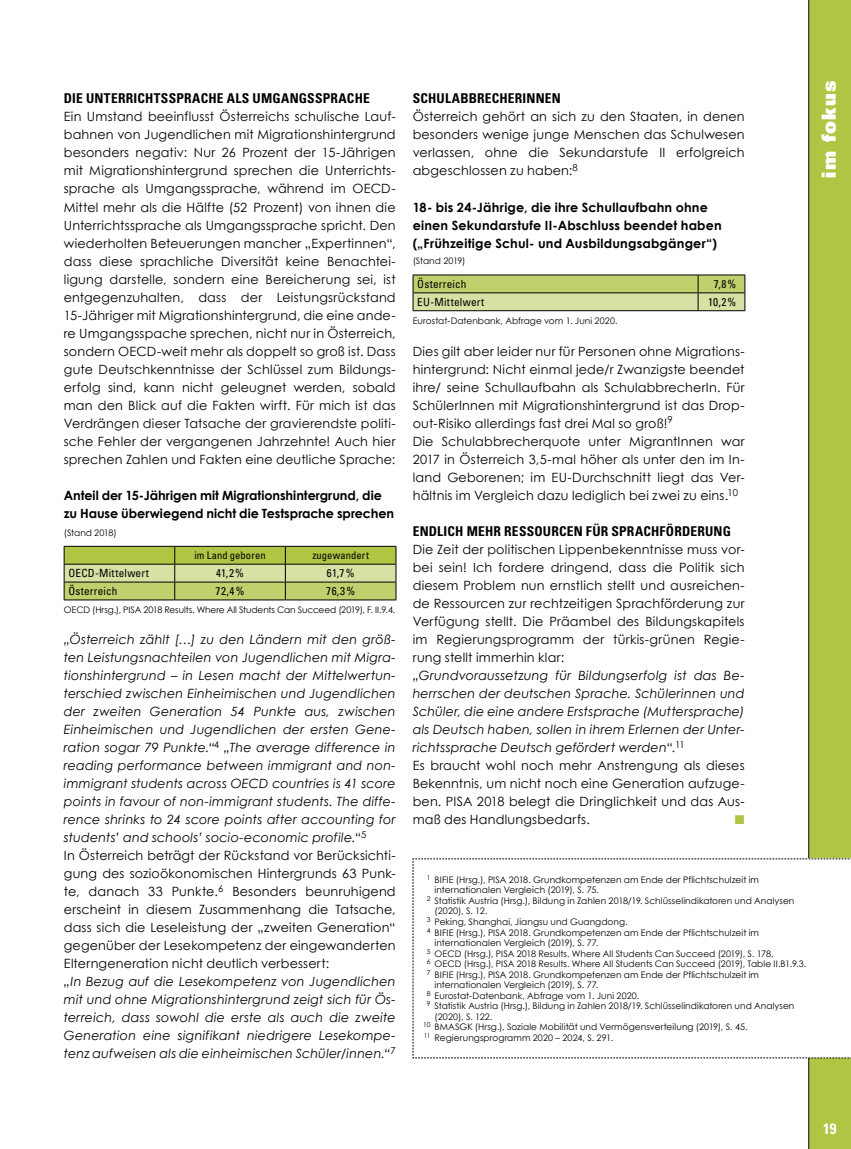
<style>
.page{position:relative;width:851px;height:1149px;background:#fff}
.page>*{position:absolute;margin:0;border:0;box-sizing:border-box;transform-origin:0 0}
.t1{font:900 19.5px "Univers";letter-spacing:.06em;color:#fff}
.t2{font:700 condensed 15px "Univers";color:#fff}
.t3{font:700 condensed 13.5px "Univers";letter-spacing:.015em;color:#000}
.t4{font:12.75px/18px "Century Gothic";letter-spacing:.015em;color:#000;text-align:justify}
.t5{font:italic 12.75px/18px "Century Gothic";letter-spacing:.01em;color:#000}
.t6{font:700 12.75px/18px "Century Gothic";letter-spacing:.01em;color:#000}
.t7{font:12.75px "Zapf Dingbats ITC";color:#b1c443}
.t8{font:condensed 11.25px "Univers";letter-spacing:.015em;color:#000}
.t9{font:condensed 10.5px "Univers";letter-spacing:.015em;color:#000}
.t10{font:9px "Century Gothic";letter-spacing:.005em;color:#000}
.t11{font:9px "Century Gothic";letter-spacing:-.015em;color:#000}
.t12{font:9px "Century Gothic";letter-spacing:-.02em;color:#000}
.s1{font-style:normal}
</style>
<div class="page">
<svg style="left:808px;top:0;width:42px;height:1148px;background:#a8ba42"></svg>
<hr style="left:64px;top:599px;width:111px;height:1px;background:#000">
<hr style="left:175px;top:599px;width:110px;height:1px;background:#000">
<svg style="left:64px;top:546px;width:332px;height:53px;background:#b6c46a"></svg>
<hr style="left:285px;top:599px;width:111px;height:1px;background:#000">
<hr style="left:412px;top:274px;width:286px;height:1px;background:#000">
<hr style="left:698px;top:274px;width:47px;height:1px;background:#000">
<hr style="left:412px;top:310px;width:286px;height:1px;background:#000">
<svg style="left:412px;top:275px;width:333px;height:35px;background:#c1cd81"></svg>
<hr style="left:698px;top:310px;width:47px;height:1px;background:#000">
<svg style="left:412px;top:858px;width:438px;height:200px"></svg>
<p class="t3" style="left:64px;top:90px;width:307px">DIE UNTERRICHTSSPRACHE ALS UMGANGSSPRACHE</p>
<p class="t4" style="left:64px;top:108px;width:333px">Ein Umstand beeinflusst Österreichs schulische Lauf&shy;bahnen von Jugendlichen mit Migrationshintergrund besonders negativ: Nur 26 Prozent der 15-Jährigen mit Migrationshintergrund sprechen die Unterrichts&shy;sprache als Umgangssprache, während im OECD-Mittel mehr als die Hälfte (52 Prozent) von ihnen die Unterrichtssprache als Umgangssprache spricht. Den wiederholten Beteuerungen mancher „Expertinnen“, dass diese sprachliche Diversität keine Benachtei&shy;ligung darstelle, sondern eine Bereicherung sei, ist entgegenzuhalten, dass der Leistungsrückstand 15-Jähriger mit Migrationshintergrund, die eine ande&shy;re Umgangsspache sprechen, nicht nur in Österreich, sondern OECD-weit mehr als doppelt so groß ist. Dass gute Deutschkenntnisse der Schlüssel zum Bildungs&shy;erfolg sind, kann nicht geleugnet werden, sobald man den Blick auf die Fakten wirft. Für mich ist das Verdrängen dieser Tatsache der gravierendste politi&shy;sche Fehler der vergangenen Jahrzehnte! Auch hier sprechen Zahlen und Fakten eine deutliche Sprache:</p>
<p class="t6" style="left:64px;top:485px;width:332px">Anteil der 15-Jährigen mit Migrationshintergrund, die zu Hause überwiegend nicht die Testsprache sprechen</p>
<p class="t12" style="left:64px;top:527px;width:54px">(Stand 2018)</p>
<p class="t9" style="left:194px;top:548px;width:73px">im Land geboren</p>
<p class="t9" style="left:312px;top:548px;width:58px">zugewandert</p>
<p class="t8" style="left:68px;top:566px;width:82px">OECD-Mittelwert</p>
<p class="t8" style="left:216px;top:566px;width:29px">41,2%</p>
<p class="t8" style="left:327px;top:566px;width:29px">61,7%</p>
<p class="t8" style="left:68px;top:584px;width:51px">Österreich</p>
<p class="t8" style="left:215px;top:584px;width:30px">72,4%</p>
<p class="t8" style="left:326px;top:584px;width:30px">76,3%</p>
<p class="t11" style="left:64px;top:604px;width:333px">OECD (Hrsg.), PISA 2018 Results. Where All Students Can Succeed (2019), F. II.9.4.</p>
<p class="t5" style="left:64px;top:630px;width:333px">„Österreich zählt […] zu den Ländern mit den größ&shy;ten Leistungsnachteilen von Jugendlichen mit Migra&shy;tionshintergrund – in Lesen macht der Mittelwertun&shy;terschied zwischen Einheimischen und Jugendlichen der zweiten Generation 54 Punkte aus, zwischen Einheimischen und Jugendlichen der ersten Gene&shy;ration sogar 79 Punkte.“<sup>4</sup> „The average difference in reading performance between immigrant and non&shy;immigrant students across OECD countries is 41 score points in favour of non-immigrant students. The diffe&shy;rence shrinks to 24 score points after accounting for students’ and schools’ socio-economic profile.“<sup>5<br></sup><span class="s1">In Österreich beträgt der Rückstand vor Berücksichti&shy;gung des sozioökonomischen Hintergrunds 63 Punk&shy;te, danach 33 Punkte.</span><sup>6</sup> <span class="s1">Besonders beunruhigend erscheint in diesem Zusammenhang die Tatsache, dass sich die Leseleistung der „zweiten Generation“ gegenüber der Lesekompetenz der eingewanderten Elterngeneration nicht deutlich verbessert:</span></p>
<p class="t5" style="left:64px;top:972px;width:333px;text-align:justify">„In Bezug auf die Lesekompetenz von Jugendlichen mit und ohne Migrationshintergrund zeigt sich für Ös&shy;terreich, dass sowohl die erste als auch die zweite Generation eine signifikant niedrigere Lesekompe&shy;tenz aufweisen als die einheimischen Schüler/innen.“<sup>7</sup></p>
<p class="t3" style="left:412px;top:90px;width:150px">SCHULABBRECHERINNEN</p>
<p class="t4" style="left:412px;top:108px;width:333px">Österreich gehört an sich zu den Staaten, in denen besonders wenige junge Menschen das Schulwesen verlassen, ohne die Sekundarstufe II erfolgreich abgeschlossen zu haben:<sup>8</sup></p>
<p class="t6" style="left:412px;top:197px;width:310px">18- bis 24-Jährige, die ihre Schullaufbahn ohne einen Sekundarstufe II-Abschluss beendet haben („Frühzeitige Schul- und Ausbildungsabgänger“)</p>
<p class="t12" style="left:412px;top:255px;width:54px">(Stand 2019)</p>
<p class="t8" style="left:417px;top:277px;width:51px">Österreich</p>
<p class="t8" style="left:713px;top:277px;width:24px">7,8%</p>
<p class="t8" style="left:417px;top:295px;width:68px">EU-Mittelwert</p>
<p class="t8" style="left:708px;top:295px;width:30px">10,2%</p>
<p class="t10" style="left:412px;top:315px;width:206px">Eurostat-Datenbank, Abfrage vom 1. Juni 2020.</p>
<p class="t4" style="left:412px;top:342px;width:333px;text-align:left">Dies gilt aber leider nur für Personen ohne Migrations&shy;hintergrund: Nicht einmal jede/r Zwanzigste beendet ihre/ seine Schullaufbahn als SchulabbrecherIn. Für SchülerInnen mit Migrationshintergrund ist das Drop&shy;out-Risiko allerdings fast drei Mal so groß!<sup>9<br></sup>Die Schulabbrecherquote unter MigrantInnen war 2017 in Österreich 3,5-mal höher als unter den im In&shy;land Geborenen; im EU-Durchschnitt liegt das Ver&shy;hältnis im Vergleich dazu lediglich bei zwei zu eins.<sup>10</sup></p>
<p class="t3" style="left:412px;top:522px;width:320px">ENDLICH MEHR RESSOURCEN FÜR SPRACHFÖRDERUNG</p>
<p class="t4" style="left:412px;top:540px;width:333px">Die Zeit der politischen Lippenbekenntnisse muss vor&shy;bei sein! Ich fordere dringend, dass die Politik sich diesem Problem nun ernstlich stellt und ausreichen&shy;de Ressourcen zur rechtzeitigen Sprachförderung zur Verfügung stellt. Die Präambel des Bildungskapitels im Regierungsprogramm der türkis-grünen Regie&shy;rung stellt immerhin klar:</p>
<p class="t5" style="left:412px;top:666px;width:333px">„Grundvoraussetzung für Bildungserfolg ist das Be&shy;herrschen der deutschen Sprache. Schülerinnen und Schüler, die eine andere Erstsprache (Muttersprache) als Deutsch haben, sollen in ihrem Erlernen der Unter&shy;richtssprache Deutsch gefördert werden“.<sup>11<br></sup><span class="s1">Es braucht wohl noch mehr Anstrengung als dieses Bekenntnis, um nicht noch eine Generation aufzuge&shy;ben. PISA 2018 belegt die Dringlichkeit und das Aus&shy;maß des Handlungsbedarfs.</span></p>
<p class="t7" style="left:734px;top:813px;width:11px">■</p>
<h1 class="t1" style="left:815px;top:178px;width:98px;rotate:-90deg">im fokus</h1>
<p class="t10" style="left:426px;top:873px;width:334px"><sup>1</sup> BIFIE (Hrsg.), PISA 2018. Grundkompetenzen am Ende der Pflichtschulzeit im</p>
<p class="t10" style="left:434px;top:884px;width:166px">internationalen Vergleich (2019), S. 75.</p>
<p class="t10" style="left:426px;top:894px;width:369px"><sup>2</sup> Statistik Austria (Hrsg.), Bildung in Zahlen 2018/19. Schlüsselindikatoren und Analysen</p>
<p class="t10" style="left:434px;top:905px;width:54px">(2020), S. 12.</p>
<p class="t10" style="left:426px;top:915px;width:202px"><sup>3</sup> Peking, Shanghai, Jiangsu und Guangdong.</p>
<p class="t10" style="left:426px;top:926px;width:334px"><sup>4</sup> BIFIE (Hrsg.), PISA 2018. Grundkompetenzen am Ende der Pflichtschulzeit im</p>
<p class="t10" style="left:434px;top:936px;width:165px">internationalen Vergleich (2019), S. 77.</p>
<p class="t10" style="left:426px;top:947px;width:348px"><sup>5</sup> OECD (Hrsg.), PISA 2018 Results. Where All Students Can Succeed (2019), S. 178.</p>
<p class="t10" style="left:426px;top:957px;width:381px"><sup>6</sup> OECD (Hrsg.), PISA 2018 Results. Where All Students Can Succeed (2019), Table II.B1.9.3.</p>
<p class="t10" style="left:426px;top:968px;width:334px"><sup>7</sup> BIFIE (Hrsg.), PISA 2018. Grundkompetenzen am Ende der Pflichtschulzeit im</p>
<p class="t10" style="left:434px;top:978px;width:165px">internationalen Vergleich (2019), S. 77.</p>
<p class="t10" style="left:426px;top:989px;width:214px"><sup>8</sup> Eurostat-Datenbank, Abfrage vom 1. Juni 2020.</p>
<p class="t10" style="left:426px;top:999px;width:369px"><sup>9</sup> Statistik Austria (Hrsg.), Bildung in Zahlen 2018/19. Schlüsselindikatoren und Analysen</p>
<p class="t10" style="left:434px;top:1010px;width:59px">(2020), S. 122.</p>
<p class="t10" style="left:423px;top:1020px;width:326px"><sup>10</sup> BMASGK (Hrsg.), Soziale Mobilität und Vermögensverteilung (2019), S. 45.</p>
<p class="t10" style="left:423px;top:1031px;width:191px"><sup>11</sup> Regierungsprogramm 2020 – 2024, S. 291.</p>
<p class="t2" style="left:822px;top:1118px;width:15px">19</p>
</div>
